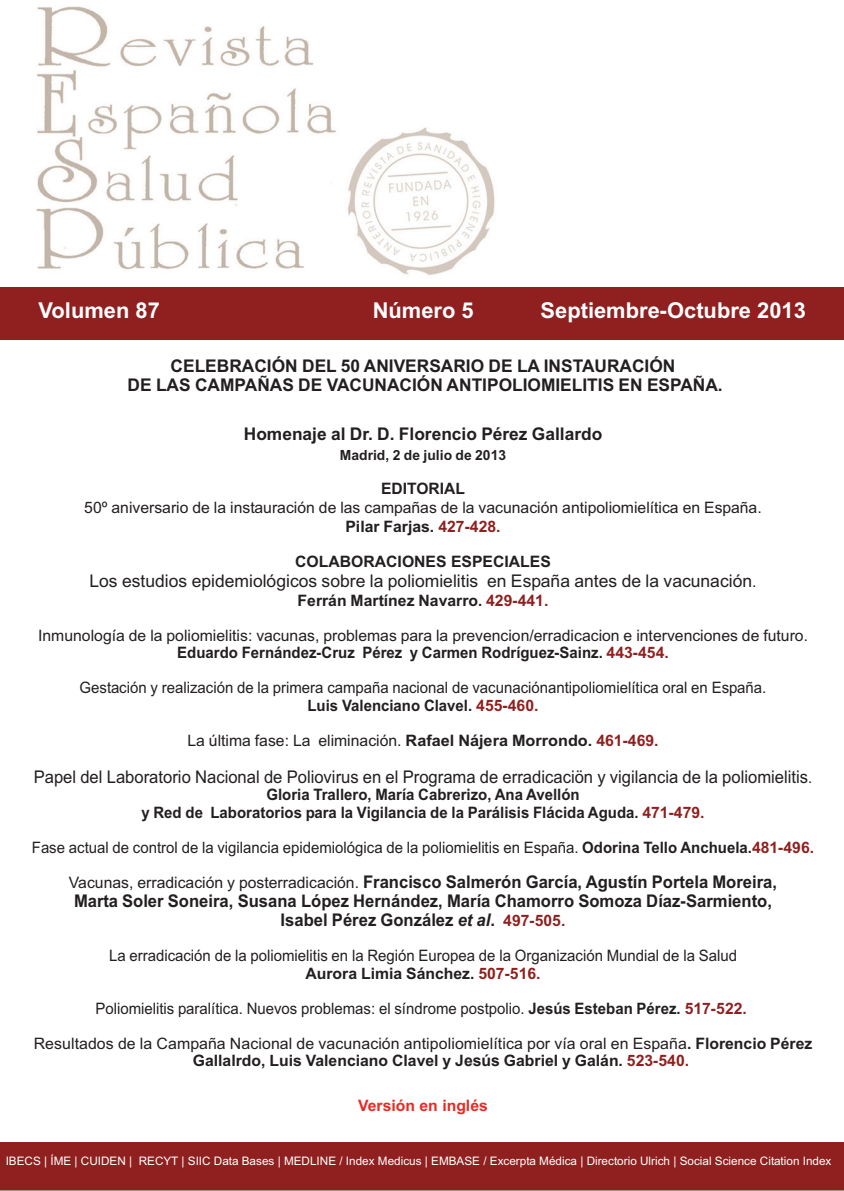
<style>
.page{position:relative;width:844px;height:1191px;background:#fff}
.page>*{position:absolute;margin:0;border:0;box-sizing:border-box;transform-origin:0 0}
.t1{font:700 21.88px "Arial";color:#fff}
.t2{font:700 17.5px/19.2px "Arial";color:#231f20;text-align:center;scale:.95 1}
.t3{font:700 17.5px/19.2px "Arial";color:#231f20;text-align:center}
.t4{font:17.5px "Arial";color:#231f20;scale:.95 1}
.t5{font:17.5px "Arial";color:#231f20}
.t6{font:15.75px/19.2px "Arial";color:#231f20;text-align:center}
.t7{font:15.75px/17.5px "Arial";color:#231f20;text-align:center;scale:.95 1}
.t8{font:700 15.75px/17.5px "Arial";color:#231f20;text-align:center;scale:.95 1}
.t9{font:700 15.75px "Arial";color:#231f20}
.t10{font:700 15.75px "Arial";color:#ea2924}
.t11{font:700 14px "Arial";color:#231f20}
.t12{font:11.72px "Arial";color:#fff}
.s1{font-weight:700}
.s2{font-weight:700;color:#8f201f}
.s3{font-size:15.75px}
.s4{color:#8f201f}
.s5{font-weight:400;font-size:15.75px}
.s6{font-style:italic}
.s7{font-size:15.75px;color:#8f201f}
.s8{font-style:inherit}
</style>
<div class="page">
<img style="left:36px;top:6px;width:459px;height:270px">
<div style="left:0;top:287px;width:843px;height:52px;background:#8f201f"></div>
<div style="left:0;top:1143px;width:843px;height:48px;background:#99978d"></div>
<div style="left:0;top:1142px;width:843px;height:48px;background:#8f201f"></div>
<p class="t1" style="left:39px;top:298px;width:123px">Volumen 87</p>
<p class="t1" style="left:372px;top:298px;width:102px">Número 5</p>
<p class="t1" style="left:540px;top:298px;width:267px">Septiembre-Octubre 2013</p>
<p class="t3" style="left:128px;top:356px;width:596px">CELEBRACIÓN DEL 50 ANIVERSARIO DE LA INSTAURACIÓN<br>DE LAS CAMPAÑAS DE VACUNACIÓN ANTIPOLIOMIELITIS EN ESPAÑA.</p>
<p class="t3" style="left:244px;top:424px;width:360px">Homenaje al Dr. D. Florencio Pérez Gallardo</p>
<p class="t11" style="left:340px;top:447px;width:167px">Madrid, 2 de julio de 2013</p>
<p class="t6" style="left:84px;top:479px;width:678px"><span class="s1">EDITORIAL<br></span>50º aniversario de la instauración de las campañas de la vacunación antipoliomielítica en España.<br><span class="s1">Pilar Farjas.</span> <span class="s2">427-428.</span></p>
<p class="t9" style="left:295px;top:552px;width:257px">COLABORACIONES ESPECIALES</p>
<p class="t5" style="left:89px;top:570px;width:668px">Los estudios epidemiológicos sobre la poliomielitis en España antes de la vacunación<span class="s3">.</span></p>
<p class="t9" style="left:297px;top:591px;width:252px">Ferrán Martínez Navarro. <span class="s4">429-441.</span></p>
<p class="t6" style="left:38px;top:626px;width:771px;line-height:17.5px">Inmunología de la poliomielitis: vacunas, problemas para la prevencion/erradicacion e intervenciones de futuro.<br><span class="s1">Eduardo Fernández-Cruz Pérez y Carmen Rodríguez-Sainz.</span> <span class="s2">443-454.</span></p>
<p class="t7" style="left:80px;top:679px;width:724px">Gestación y realización de la primera campaña nacional de vacunaciónantipoliomielítica oral en España.<br><span class="s1">Luis Valenciano Clavel.</span> <span class="s2">455-460.</span></p>
<p class="t6" style="left:187px;top:731px;width:472px">La última fase: La eliminación. <span class="s1">Rafael Nájera Morrondo.</span> <span class="s2">461-469.</span></p>
<p class="t4" style="left:34px;top:766px;width:821px">Papel del Laboratorio Nacional de Poliovirus en el Programa de erradicaciön y vigilancia de la poliomielitis<span class="s3">.</span></p>
<p class="t8" style="left:141px;top:786px;width:594px">Gloria Trallero, María Cabrerizo, Ana Avellón<br>y Red de Laboratorios para la Vigilancia de la Parálisis Flácida Aguda. <span class="s4">471-479.</span></p>
<p class="t7" style="left:32px;top:838px;width:824px">Fase actual de control de la vigilancia epidemiológica de la poliomielitis en España. <span class="s1">Odorina Tello Anchuela.</span><span class="s2">481-496.</span></p>
<p class="t2" style="left:69px;top:872px;width:746px"><span class="s5">Vacunas, erradicación y posterradicación.</span> Francisco Salmerón García, Agustín Portela Moreira,<br>Marta Soler Soneira, Susana López Hernández, María Chamorro Somoza Díaz-Sarmiento,<br>Isabel Pérez González <span class="s6">et al</span>. <span class="s7">497-505.</span></p>
<p class="t7" style="left:109px;top:947px;width:662px">La erradicación de la poliomielitis en la Región Europea de la Organización Mundial de la Salud<br><span class="s1">Aurora Limia Sánchez.</span> <span class="s2">507-516.</span></p>
<p class="t7" style="left:95px;top:999px;width:687px">Poliomielitis para<span class="s8">l</span>ítica. Nuevos problemas: el síndrome postpolio. <span class="s1">Jesús Esteban Pérez.</span> <span class="s2">517-522.</span></p>
<p class="t6" style="left:193px;top:1034px;width:620px;line-height:17.5px;text-align:left;text-indent:-159px">Resultados de la Campaña Nacional de vacunación antipoliomielítica por vía oral en España<span class="s1">. Florencio Pérez<br>Gallalrdo, Luis Valenciano Clavel y J</span><span class="s1">esús</span> <span class="s1">Gabriel y Galán.</span> <span class="s2">523-540.</span></p>
<p class="t10" style="left:358px;top:1096px;width:131px">Versión en inglés</p>
<p class="t12" style="left:6px;top:1154px;width:827px">IBECS | ÍME | CUIDEN | RECYT | SIIC Data Bases | MEDLINE / Index Medicus | EMBASE / Excerpta Médica | Directorio Ulrich | Social Science Citation Index</p>
</div>
